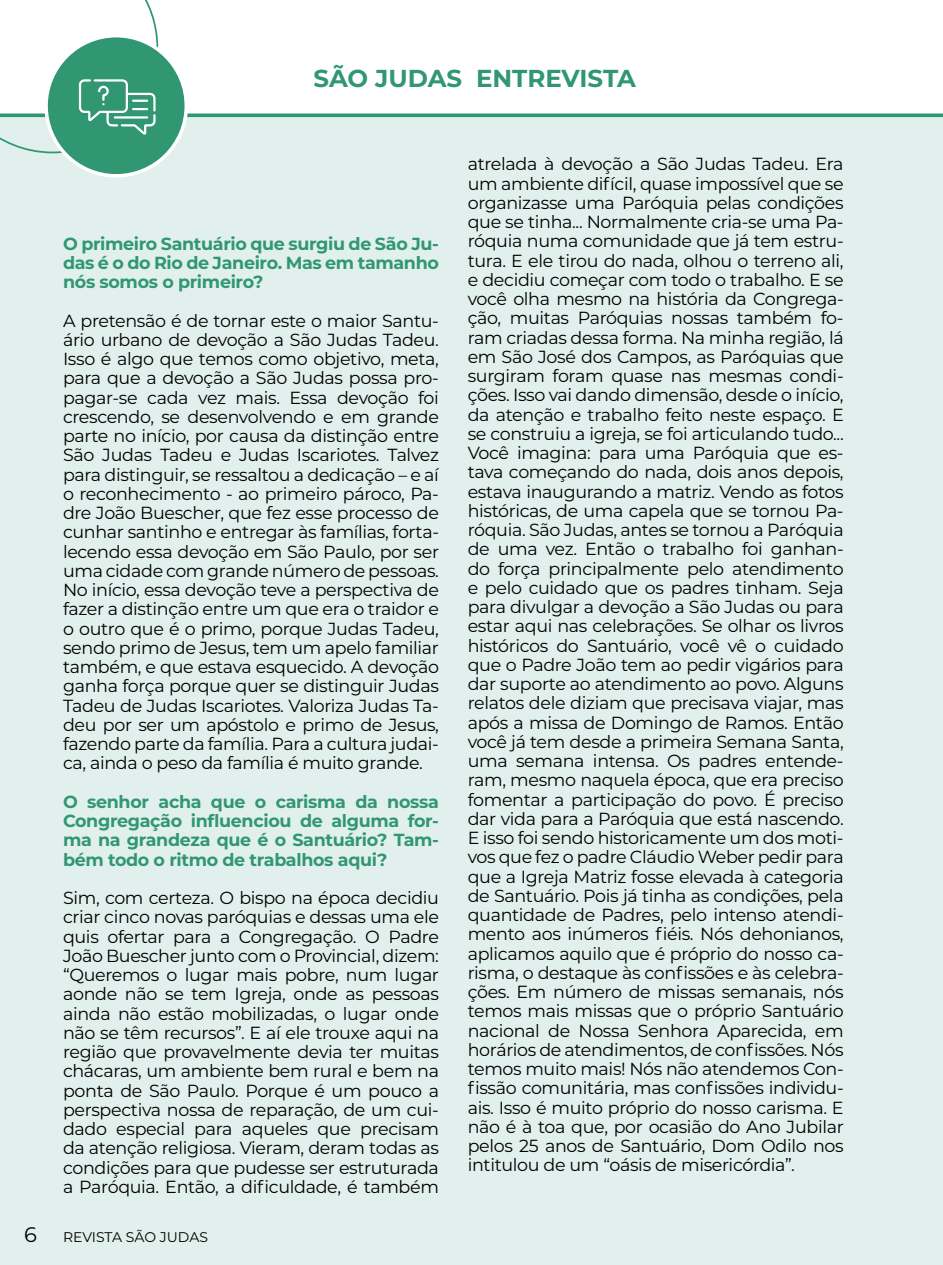
<style>
.page{position:relative;width:943px;height:1265px;background:#fff}
.page>*{position:absolute;margin:0;border:0;box-sizing:border-box;transform-origin:0 0}
.t1{font:700 24.5px "Montserrat";color:#319773}
.t2{font:17.5px/19.2px "Montserrat";letter-spacing:-.02em;color:#000;text-align:justify}
.t3{font:700 17.5px/19.2px "Montserrat";letter-spacing:-.02em;color:#319773;text-align:justify}
.t4{font:14px "Montserrat";letter-spacing:-.005em;color:#000}
.s1{font-size:21px}
</style>
<div class="page">
<div style="left:0;top:114px;width:943px;height:1151px;background:#e1f0ec"></div>
<hr style="left:0;top:114px;width:943px;height:3px;background:#319773">
<div style="left:46px;top:36px;width:140px;height:140px;background:#319773;border-radius:50%"></div>
<svg style="left:0;top:0;width:159px;height:154px"></svg>
<h1 class="t1" style="left:313px;top:60px;width:324px">SÃO JUDAS ENTREVISTA</h1>
<p class="t3" style="left:63px;top:233px;width:377px">O primeiro Santuário que surgiu de São Ju&shy;das é o do Rio de Janeiro. Mas em tamanho nós somos o primeiro?</p>
<p class="t2" style="left:63px;top:310px;width:377px">A pretensão é de tornar este o maior Santu&shy;ário urbano de devoção a São Judas Tadeu.<br>Isso é algo que temos como objetivo, meta, para que a devoção a São Judas possa pro&shy;pagar-se cada vez mais. Essa devoção foi crescendo, se desenvolvendo e em grande parte no início, por causa da distinção entre São Judas Tadeu e Judas Iscariotes. Talvez para distinguir, se ressaltou a dedicação – e aí o reconhecimento - ao primeiro pároco, Pa&shy;dre João Buescher, que fez esse processo de cunhar santinho e entregar às famílias, forta&shy;lecendo essa devoção em São Paulo, por ser uma cidade com grande número de pessoas.<br>No início, essa devoção teve a perspectiva de fazer a distinção entre um que era o traidor e o outro que é o primo, porque Judas Tadeu, sendo primo de Jesus, tem um apelo familiar também, e que estava esquecido. A devoção ganha força porque quer se distinguir Judas Tadeu de Judas Iscariotes. Valoriza Judas Ta&shy;deu por ser um apóstolo e primo de Jesus, fazendo parte da família. Para a cultura judai&shy;ca, ainda o peso da família é muito grande.</p>
<p class="t3" style="left:63px;top:791px;width:377px">O senhor acha que o carisma da nossa Congregação influenciou de alguma for&shy;ma na grandeza que é o Santuário? Tam&shy;bém todo o ritmo de trabalhos aqui?</p>
<p class="t2" style="left:63px;top:888px;width:377px">Sim, com certeza. O bispo na época decidiu criar cinco novas paróquias e dessas uma ele quis ofertar para a Congregação. O Padre João Buescher junto com o Provincial, dizem: “Queremos o lugar mais pobre, num lugar aonde não se tem Igreja, onde as pessoas ainda não estão mobilizadas, o lugar onde não se têm recursos”. E aí ele trouxe aqui na região que provavelmente devia ter muitas chácaras, um ambiente bem rural e bem na ponta de São Paulo. Porque é um pouco a perspectiva nossa de reparação, de um cui&shy;dado especial para aqueles que precisam da atenção religiosa. Vieram, deram todas as condições para que pudesse ser estruturada a Paróquia. Então, a dificuldade, é também</p>
<p class="t4" style="left:24px;top:1227px;width:185px"><span class="s1">6</span> REVISTA SÃO JUDAS</p>
<p class="t2" style="left:467px;top:154px;width:377px">atrelada à devoção a São Judas Tadeu. Era um ambiente difícil, quase impossível que se organizasse uma Paróquia pelas condições que se tinha... Normalmente cria-se uma Pa&shy;róquia numa comunidade que já tem estru&shy;tura. E ele tirou do nada, olhou o terreno ali, e decidiu começar com todo o trabalho. E se você olha mesmo na história da Congrega&shy;ção, muitas Paróquias nossas também fo&shy;ram criadas dessa forma. Na minha região, lá em São José dos Campos, as Paróquias que surgiram foram quase nas mesmas condi&shy;ções. Isso vai dando dimensão, desde o início, da atenção e trabalho feito neste espaço. E se construiu a igreja, se foi articulando tudo...<br>Você imagina: para uma Paróquia que es&shy;tava começando do nada, dois anos depois, estava inaugurando a matriz. Vendo as fotos históricas, de uma capela que se tornou Pa&shy;róquia. São Judas, antes se tornou a Paróquia de uma vez. Então o trabalho foi ganhan&shy;do força principalmente pelo atendimento e pelo cuidado que os padres tinham. Seja para divulgar a devoção a São Judas ou para estar aqui nas celebrações. Se olhar os livros históricos do Santuário, você vê o cuidado que o Padre João tem ao pedir vigários para dar suporte ao atendimento ao povo. Alguns relatos dele diziam que precisava viajar, mas após a missa de Domingo de Ramos. Então você já tem desde a primeira Semana Santa, uma semana intensa. Os padres entende&shy;ram, mesmo naquela época, que era preciso fomentar a participação do povo. É preciso dar vida para a Paróquia que está nascendo.<br>E isso foi sendo historicamente um dos moti&shy;vos que fez o padre Cláudio Weber pedir para que a Igreja Matriz fosse elevada à categoria de Santuário. Pois já tinha as condições, pela quantidade de Padres, pelo intenso atendi&shy;mento aos inúmeros fiéis. Nós dehonianos, aplicamos aquilo que é próprio do nosso ca&shy;risma, o destaque às confissões e às celebra&shy;ções. Em número de missas semanais, nós temos mais missas que o próprio Santuário nacional de Nossa Senhora Aparecida, em horários de atendimentos, de confissões. Nós temos muito mais! Nós não atendemos Con&shy;fissão comunitária, mas confissões individu&shy;ais. Isso é muito próprio do nosso carisma. E não é à toa que, por ocasião do Ano Jubilar pelos 25 anos de Santuário, Dom Odilo nos intitulou de um “oásis de misericórdia”.</p>
</div>
